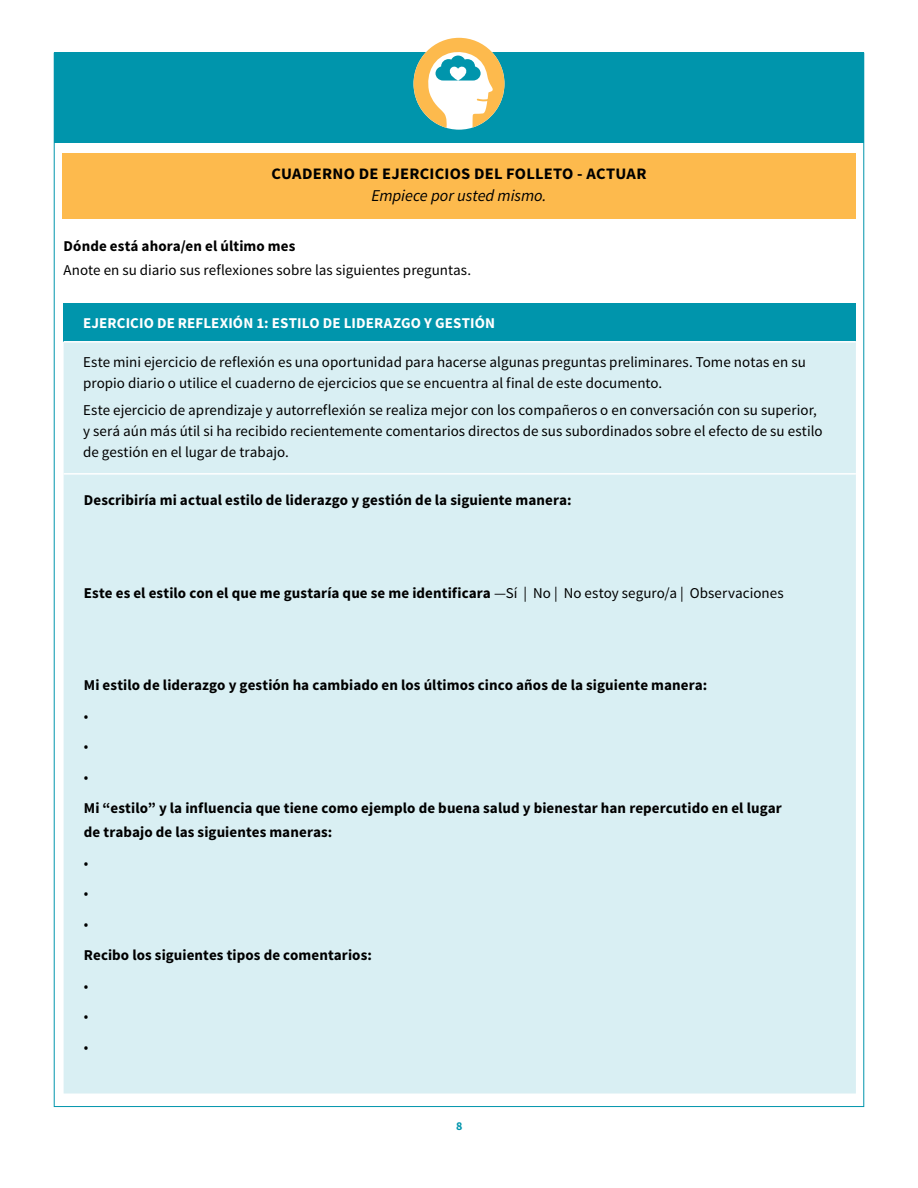
<style>
.page{position:relative;width:918px;height:1188px;background:#fff}
.page>*{position:absolute;margin:0;border:0;box-sizing:border-box;transform-origin:0 0}
.t1{font:italic 16.5px "Source Sans Pro";letter-spacing:-.005em;color:#000}
.t2{font:700 16.05px "Source Sans Pro";letter-spacing:.015em;color:#000}
.t3{font:15px/30.8px "Source Sans Pro";letter-spacing:.005em;color:#000;text-align:justify}
.t4{font:700 15px/24px "Source Sans Pro";letter-spacing:.005em;color:#000}
.t5{font:700 15px "Source Sans Pro";letter-spacing:.01em;color:#fff}
.t6{font:700 12px "Source Sans Pro";color:#0095ac}
.s1{font-weight:400}
</style>
<div class="page">
<div style="left:54px;top:53px;width:810px;height:90px;background:#0095ac"></div>
<svg style="left:414px;top:38px;width:90px;height:90px"></svg>
<div style="left:62px;top:153px;width:794px;height:40px;background:#fdba4d"></div>
<div style="left:62px;top:189px;width:794px;height:30px;background:#fdba4d"></div>
<div style="left:64px;top:304px;width:792px;height:38px;background:#0095ac"></div>
<div style="left:64px;top:343px;width:792px;height:751px;background:#d9eff3"></div>
<hr style="left:64px;top:341px;width:792px;height:2px;background:#fff">
<hr style="left:64px;top:473px;width:792px;height:2px;background:#fff">
<p class="t2" style="left:271px;top:163px;width:377px">CUADERNO DE EJERCICIOS DEL FOLLETO - ACTUAR</p>
<p class="t1" style="left:371px;top:186px;width:177px">Empiece por usted mismo.</p>
<p class="t4" style="left:64px;top:235px;width:233px">Dónde está ahora/en el último mes</p>
<p class="t3" style="left:64px;top:255px;width:409px">Anote en su diario sus reflexiones sobre las siguientes preguntas.</p>
<p class="t5" style="left:83px;top:314px;width:413px">EJERCICIO DE REFLEXIÓN 1: ESTILO DE LIDERAZGO Y GESTIÓN</p>
<p class="t3" style="left:83px;top:351px;width:724px;line-height:21px">Este mini ejercicio de reflexión es una oportunidad para hacerse algunas preguntas preliminares. Tome notas en su propio diario o utilice el cuaderno de ejercicios que se encuentra al final de este documento.</p>
<p class="t3" style="left:83px;top:400px;width:741px;line-height:21px;text-align:left">Este ejercicio de aprendizaje y autorreflexión se realiza mejor con los compañeros o en conversación con su superior, y será aún más útil si ha recibido recientemente comentarios directos de sus subordinados sobre el efecto de su estilo de gestión en el lugar de trabajo.</p>
<p class="t4" style="left:84px;top:489px;width:489px">Describiría mi actual estilo de liderazgo y gestión de la siguiente manera:</p>
<p class="t4" style="left:84px;top:581px;width:701px">Este es el estilo con el que me gustaría que se me identificara <span class="s1">—Sí | No | No estoy seguro/a | Observaciones</span></p>
<p class="t4" style="left:84px;top:673px;width:625px">Mi estilo de liderazgo y gestión ha cambiado en los últimos cinco años de la siguiente manera:</p>
<p class="t3" style="left:84px;top:700px;width:6px">• • •</p>
<p class="t4" style="left:84px;top:796px;width:699px">Mi “estilo” y la influencia que tiene como ejemplo de buena salud y bienestar han repercutido en el lugar de trabajo de las siguientes maneras:</p>
<p class="t3" style="left:84px;top:847px;width:6px">• • •</p>
<p class="t4" style="left:84px;top:943px;width:290px">Recibo los siguientes tipos de comentarios:</p>
<p class="t3" style="left:84px;top:970px;width:6px">• • •</p>
<p class="t6" style="left:456px;top:1118px;width:8px">8</p>
</div>
